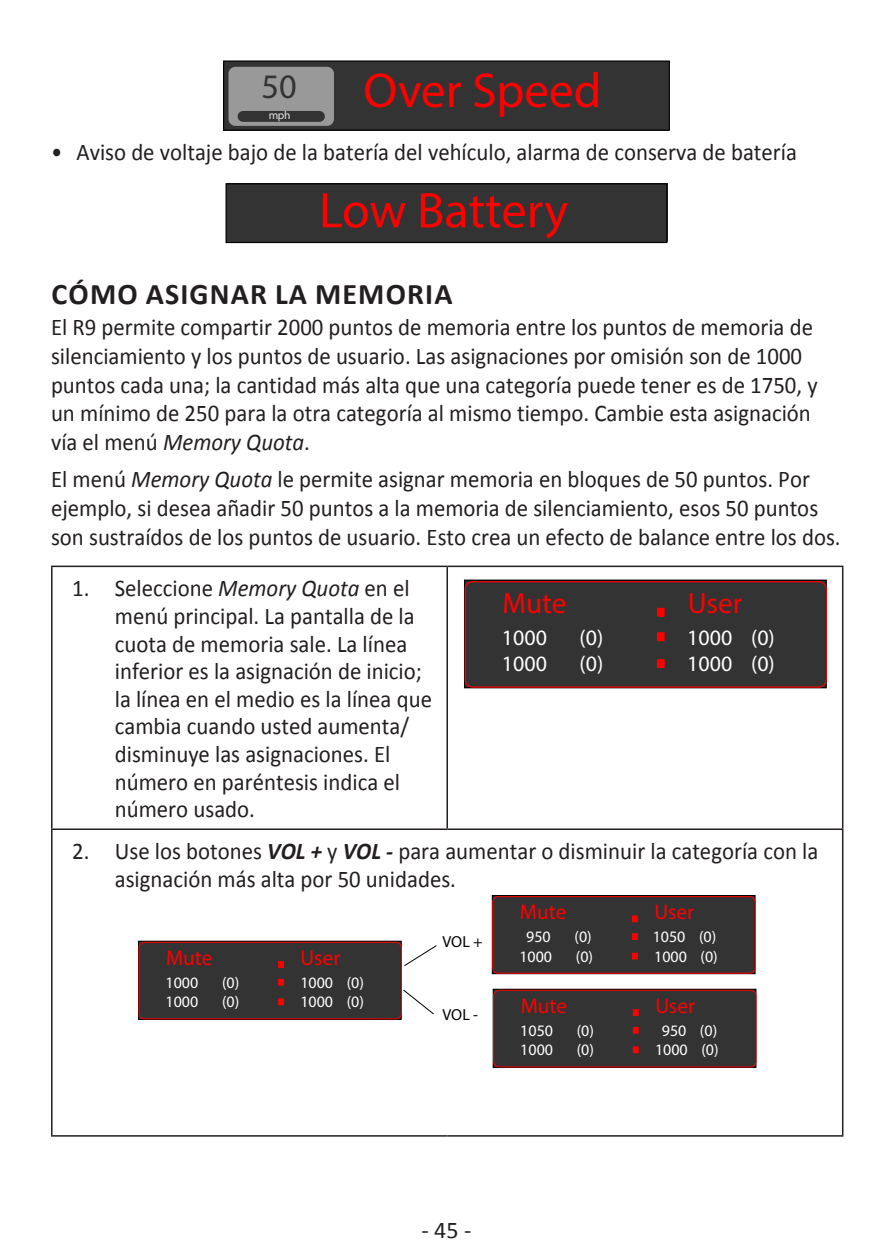
<style>
.page{position:relative;width:893px;height:1259px;background:#fff}
.page>*{position:absolute;margin:0;border:0;box-sizing:border-box;transform-origin:0 0}
.t1{font:50.4px "Myriad Pro";color:#f00}
.t2{font:49.2px "Myriad Pro";color:#f00}
.t3{font:34.5px "Myriad Pro";color:#333}
.t4{font:700 30px "Calibri";letter-spacing:.04em;color:#231f20}
.t5{font:29.4px "Myriad Pro";color:#f00}
.t6{font:24px/27.6px "Calibri";color:#231f20;scale:.95 1}
.t7{font:24px "Calibri";color:#231f20}
.t8{font:21.9px "Myriad Pro";color:#fff}
.t9{font:21.3px "Myriad Pro";color:#f00}
.t10{font:15.9px "Myriad Pro";color:#fff}
.t11{font:15.9px "Myriad Pro";color:#000}
.t12{font:11.4px "Myriad Pro";color:#e6e6e6}
.s1{font-style:italic}
.s2{font-weight:700;font-style:italic}
</style>
<div class="page">
<div style="left:224px;top:61px;width:445px;height:69px;background:#333"></div>
<div style="left:223px;top:60px;width:447px;height:71px;border:1px solid #000"></div>
<div style="left:228px;top:67px;width:106px;height:59px;background:#999;border-radius:7px"></div>
<div style="left:238px;top:111px;width:87px;height:11px;background:#333;border-radius:5px"></div>
<div style="left:226px;top:183px;width:441px;height:59px;background:#333"></div>
<div style="left:226px;top:183px;width:441px;height:60px;border:1px solid #000"></div>
<hr style="left:51px;top:565px;width:396px;height:2px;background:#231f20">
<hr style="left:51px;top:567px;width:2px;height:261px;background:#231f20">
<hr style="left:447px;top:565px;width:396px;height:2px;background:#231f20">
<hr style="left:446px;top:567px;width:2px;height:261px;background:#231f20">
<hr style="left:842px;top:567px;width:1px;height:261px;background:#231f20">
<hr style="left:51px;top:828px;width:396px;height:2px;background:#231f20">
<hr style="left:51px;top:830px;width:2px;height:305px;background:#231f20">
<hr style="left:447px;top:828px;width:396px;height:2px;background:#231f20">
<hr style="left:842px;top:830px;width:1px;height:305px;background:#231f20">
<hr style="left:51px;top:1135px;width:396px;height:1px;background:#231f20">
<hr style="left:447px;top:1135px;width:396px;height:1px;background:#231f20">
<div style="left:465px;top:580px;width:361px;height:108px;background:#333"></div>
<div style="left:464px;top:579px;width:363px;height:109px;border:1px solid #000"></div>
<div style="left:465px;top:581px;width:362px;height:107px;border:1px solid #f00;border-radius:7px"></div>
<div style="left:657px;top:608px;width:7px;height:8px;background:#f00"></div>
<div style="left:657px;top:659px;width:7px;height:8px;background:#f00"></div>
<div style="left:657px;top:659px;width:7px;height:9px;border:1px solid #f00"></div>
<div style="left:657px;top:633px;width:7px;height:7px;background:#f00"></div>
<div style="left:657px;top:632px;width:7px;height:9px;border:1px solid #f00"></div>
<div style="left:139px;top:941px;width:262px;height:78px;background:#333"></div>
<div style="left:139px;top:942px;width:263px;height:77px;border:1px solid #f00;border-radius:5px"></div>
<svg style="left:278px;top:961px;width:6px;height:6px"></svg>
<div style="left:278px;top:998px;width:6px;height:7px;border:1px solid #f00"></div>
<svg style="left:278px;top:979px;width:6px;height:6px"></svg>
<div style="left:492px;top:895px;width:263px;height:78px;background:#333"></div>
<div style="left:492px;top:895px;width:263px;height:79px;border:1px solid #000"></div>
<div style="left:492px;top:896px;width:263px;height:77px;border:1px solid #f00;border-radius:5px"></div>
<svg style="left:632px;top:915px;width:5px;height:7px"></svg>
<svg style="left:632px;top:953px;width:5px;height:6px"></svg>
<svg style="left:632px;top:933px;width:5px;height:6px"></svg>
<div style="left:493px;top:989px;width:263px;height:78px;background:#333"></div>
<div style="left:493px;top:988px;width:263px;height:79px;border:1px solid #000"></div>
<div style="left:493px;top:990px;width:263px;height:77px;border:1px solid #f00;border-radius:5px"></div>
<svg style="left:633px;top:1009px;width:5px;height:6px"></svg>
<svg style="left:633px;top:1046px;width:5px;height:7px"></svg>
<svg style="left:633px;top:1027px;width:5px;height:6px"></svg>
<svg style="left:403px;top:989px;width:31px;height:26px"></svg>
<svg style="left:404px;top:945px;width:33px;height:21px"></svg>
<h3 class="t3" style="left:262px;top:74px;width:37px">50</h3>
<h2 class="t2" style="left:363px;top:72px;width:240px">Over Speed</h2>
<p class="t6" style="left:51px;top:139px;width:787px">• Aviso de voltaje bajo de la batería del vehículo, alarma de conserva de batería</p>
<h1 class="t1" style="left:319px;top:192px;width:251px">Low Battery</h1>
<p class="t12" style="left:269px;top:111px;width:23px">mph</p>
<p class="t4" style="left:52px;top:279px;width:402px">CÓMO ASIGNAR LA MEMORIA</p>
<p class="t6" style="left:51px;top:313px;width:808px;line-height:28.8px">El R9 permite compartir 2000 puntos de memoria entre los puntos de memoria de silenciamiento y los puntos de usuario. Las asignaciones por omisión son de 1000 puntos cada una; la cantidad más alta que una categoría puede tener es de 1750, y un mínimo de 250 para la otra categoría al mismo tiempo. Cambie esta asignación vía el menú <span class="s1">Memory Quota</span>.</p>
<p class="t6" style="left:51px;top:465px;width:833px;line-height:28.8px">El menú <span class="s1">Memory Quota</span> le permite asignar memoria en bloques de 50 puntos. Por ejemplo, si desea añadir 50 puntos a la memoria de silenciamiento, esos 50 puntos son sustraídos de los puntos de usuario. Esto crea un efecto de balance entre los dos.</p>
<p class="t6" style="left:115px;top:575px;width:335px;text-indent:-43px">1. Seleccione <span class="s1">Memory Quota</span> en el menú principal. La pantalla de la cuota de memoria sale. La línea inferior es la asignación de inicio; la línea en el medio es la línea que cambia cuando usted aumenta/ disminuye las asignaciones. El número en paréntesis indica el número usado.</p>
<p class="t5" style="left:502px;top:592px;width:66px">Mute</p>
<p class="t5" style="left:688px;top:592px;width:56px">User</p>
<p class="t8" style="left:502px;top:629px;width:47px">1000</p>
<p class="t8" style="left:580px;top:629px;width:25px">(0)</p>
<p class="t8" style="left:687px;top:629px;width:89px">1000 (0)</p>
<p class="t8" style="left:502px;top:655px;width:47px">1000</p>
<p class="t8" style="left:580px;top:655px;width:25px">(0)</p>
<p class="t8" style="left:687px;top:655px;width:89px">1000 (0)</p>
<p class="t6" style="left:115px;top:837px;width:742px;text-indent:-43px">2. Use los botones <span class="s2">VOL +</span> y <span class="s2">VOL -</span> para aumentar o disminuir la categoría con la asignación más alta por 50 unidades.</p>
<p class="t9" style="left:166px;top:950px;width:48px">Mute</p>
<p class="t9" style="left:301px;top:950px;width:41px">User</p>
<p class="t10" style="left:166px;top:977px;width:34px">1000</p>
<p class="t10" style="left:222px;top:977px;width:19px">(0)</p>
<p class="t10" style="left:300px;top:977px;width:65px">1000 (0)</p>
<p class="t10" style="left:166px;top:996px;width:34px">1000</p>
<p class="t10" style="left:222px;top:996px;width:19px">(0)</p>
<p class="t10" style="left:300px;top:996px;width:65px">1000 (0)</p>
<p class="t11" style="left:442px;top:935px;width:42px">VOL +</p>
<p class="t11" style="left:442px;top:1009px;width:37px">VOL -</p>
<p class="t9" style="left:520px;top:904px;width:48px">Mute</p>
<p class="t9" style="left:654px;top:904px;width:41px">User</p>
<p class="t10" style="left:526px;top:931px;width:26px">950</p>
<p class="t10" style="left:574px;top:931px;width:19px">(0)</p>
<p class="t10" style="left:653px;top:931px;width:65px">1050 (0)</p>
<p class="t10" style="left:519px;top:950px;width:34px">1000</p>
<p class="t10" style="left:576px;top:950px;width:19px">(0)</p>
<p class="t10" style="left:654px;top:950px;width:65px">1000 (0)</p>
<p class="t9" style="left:521px;top:998px;width:48px">Mute</p>
<p class="t9" style="left:655px;top:998px;width:41px">User</p>
<p class="t10" style="left:520px;top:1025px;width:34px">1050</p>
<p class="t10" style="left:577px;top:1025px;width:19px">(0)</p>
<p class="t10" style="left:662px;top:1025px;width:57px">950 (0)</p>
<p class="t10" style="left:520px;top:1044px;width:34px">1000</p>
<p class="t10" style="left:577px;top:1044px;width:19px">(0)</p>
<p class="t10" style="left:655px;top:1044px;width:65px">1000 (0)</p>
<p class="t7" style="left:422px;top:1218px;width:51px">- 45 -</p>
</div>
